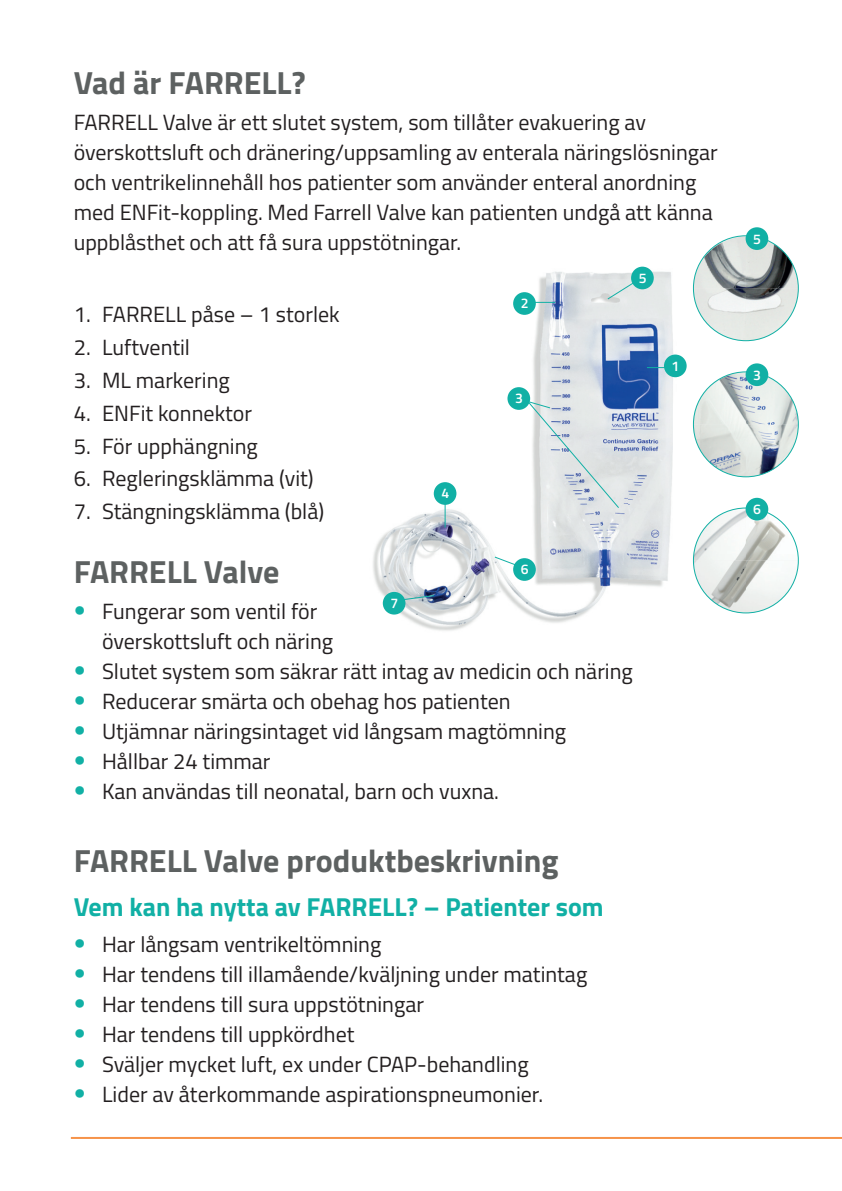
<style>
.page{position:relative;width:842px;height:1191px;background:#fff}
.page>*{position:absolute;margin:0;border:0;box-sizing:border-box;transform-origin:0 0}
.t1{font:700 32px "Titillium Web";color:#5d6161}
.t2{font:700 26px "Titillium Web";color:#11b0a5}
.t3{font:22px/30px "Titillium Web";color:#231f20}
.t4{font:600 14px "Titillium Web";color:#fff}
.s1{font-family:"Helvetica Neue";font-size:24px;color:#11b0a5}
</style>
<div class="page">
<img style="left:373px;top:266px;width:322px;height:365px">
<div style="left:631px;top:267px;width:23px;height:22px;background:#11b0a5;border-radius:50%"></div>
<div style="left:664px;top:354px;width:23px;height:23px;background:#11b0a5;border-radius:50%"></div>
<div style="left:513px;top:292px;width:23px;height:23px;background:#11b0a5;border-radius:50%"></div>
<div style="left:507px;top:387px;width:23px;height:23px;background:#11b0a5;border-radius:50%"></div>
<div style="left:434px;top:482px;width:22px;height:23px;background:#11b0a5;border-radius:50%"></div>
<div style="left:383px;top:592px;width:22px;height:22px;background:#11b0a5;border-radius:50%"></div>
<div style="left:513px;top:558px;width:23px;height:23px;background:#11b0a5;border-radius:50%"></div>
<svg style="left:525px;top:400px;width:95px;height:109px;background:#d8dfe3"></svg>
<svg style="left:536px;top:302px;width:19px;height:1px"></svg>
<svg style="left:445px;top:504px;width:1px;height:23px"></svg>
<svg style="left:606px;top:279px;width:32px;height:21px"></svg>
<svg style="left:647px;top:367px;width:17px;height:1px"></svg>
<svg style="left:401px;top:594px;width:34px;height:7px"></svg>
<svg style="left:494px;top:556px;width:25px;height:11px"></svg>
<svg style="left:693px;top:236px;width:105px;height:105px"></svg>
<img style="left:698px;top:236px;width:48px;height:31px">
<img style="left:746px;top:236px;width:52px;height:52px">
<img style="left:693px;top:288px;width:105px;height:53px">
<svg style="left:693px;top:372px;width:105px;height:105px"></svg>
<svg style="left:732px;top:373px;width:14px;height:1px"></svg>
<img style="left:746px;top:373px;width:51px;height:51px">
<img style="left:693px;top:424px;width:105px;height:53px">
<svg style="left:693px;top:508px;width:105px;height:105px"></svg>
<img style="left:696px;top:509px;width:50px;height:36px">
<img style="left:746px;top:508px;width:51px;height:52px">
<img style="left:693px;top:560px;width:105px;height:53px">
<div style="left:746px;top:227px;width:22px;height:23px;background:#11b0a5;border-radius:50%"></div>
<div style="left:746px;top:363px;width:22px;height:23px;background:#11b0a5;border-radius:50%"></div>
<div style="left:746px;top:498px;width:22px;height:22px;background:#11b0a5;border-radius:50%"></div>
<hr style="left:71px;top:1137px;width:771px;height:2px;background:#f69349">
<h1 class="t1" style="left:74px;top:58px;width:233px">Vad är FARRELL?</h1>
<p class="t3" style="left:74px;top:106px;width:645px">FARRELL Valve är ett slutet system, som tillåter evakuering av överskottsluft och dränering/uppsamling av enterala näringslösningar och ventrikelinnehåll hos patienter som använder enteral anordning med ENFit-koppling. Med Farrell Valve kan patienten undgå att känna uppblåsthet och att få sura uppstötningar.</p>
<p class="t4" style="left:639px;top:267px;width:9px">5</p>
<p class="t4" style="left:521px;top:293px;width:9px">2</p>
<p class="t3" style="left:74px;top:298px;width:268px">1. FARRELL påse – 1 storlek</p>
<p class="t3" style="left:74px;top:331px;width:118px">2. Luftventil</p>
<p class="t3" style="left:74px;top:364px;width:158px">3. ML markering</p>
<p class="t3" style="left:74px;top:397px;width:180px">4. ENFit konnektor</p>
<p class="t3" style="left:74px;top:430px;width:186px">5. För upphängning</p>
<p class="t3" style="left:74px;top:463px;width:242px">6. Regleringsklämma (vit)</p>
<p class="t3" style="left:74px;top:495px;width:252px">7. Stängningsklämma (blå)</p>
<h1 class="t1" style="left:74px;top:548px;width:207px">FARRELL Valve</h1>
<p class="t3" style="left:102px;top:595px;width:233px;text-indent:-28px"><span class="s1">•</span> Fungerar som ventil för överskottsluft och näring</p>
<p class="t3" style="left:74px;top:655px;width:561px"><span class="s1">•</span> Slutet system som säkrar rätt intag av medicin och näring</p>
<p class="t3" style="left:74px;top:685px;width:438px"><span class="s1">•</span> Reducerar smärta och obehag hos patienten</p>
<p class="t3" style="left:74px;top:715px;width:494px"><span class="s1">•</span> Utjämnar näringsintaget vid långsam magtömning</p>
<p class="t3" style="left:74px;top:745px;width:198px"><span class="s1">•</span> Hållbar 24 timmar</p>
<p class="t3" style="left:74px;top:775px;width:427px"><span class="s1">•</span> Kan användas till neonatal, barn och vuxna.</p>
<p class="t4" style="left:515px;top:388px;width:9px">3</p>
<p class="t4" style="left:441px;top:483px;width:9px">4</p>
<p class="t4" style="left:521px;top:559px;width:9px">6</p>
<p class="t4" style="left:390px;top:593px;width:9px">7</p>
<h1 class="t1" style="left:74px;top:836px;width:486px">FARRELL Valve produktbeskrivning</h1>
<p class="t2" style="left:74px;top:887px;width:532px">Vem kan ha nytta av FARRELL? – Patienter som</p>
<p class="t3" style="left:74px;top:927px;width:309px"><span class="s1">•</span> Har långsam ventrikeltömning</p>
<p class="t3" style="left:74px;top:957px;width:515px"><span class="s1">•</span> Har tendens till illamående/kväljning under matintag</p>
<p class="t3" style="left:74px;top:987px;width:352px"><span class="s1">•</span> Har tendens till sura uppstötningar</p>
<p class="t3" style="left:74px;top:1017px;width:282px"><span class="s1">•</span> Har tendens till uppkördhet</p>
<p class="t3" style="left:74px;top:1047px;width:457px"><span class="s1">•</span> Sväljer mycket luft, ex under CPAP-behandling</p>
<p class="t3" style="left:74px;top:1077px;width:471px"><span class="s1">•</span> Lider av återkommande aspirationspneumonier.</p>
<p class="t4" style="left:672px;top:355px;width:9px">1</p>
<p class="t4" style="left:753px;top:228px;width:9px">5</p>
<p class="t4" style="left:753px;top:364px;width:9px">3</p>
<p class="t4" style="left:753px;top:498px;width:9px">6</p>
</div>
